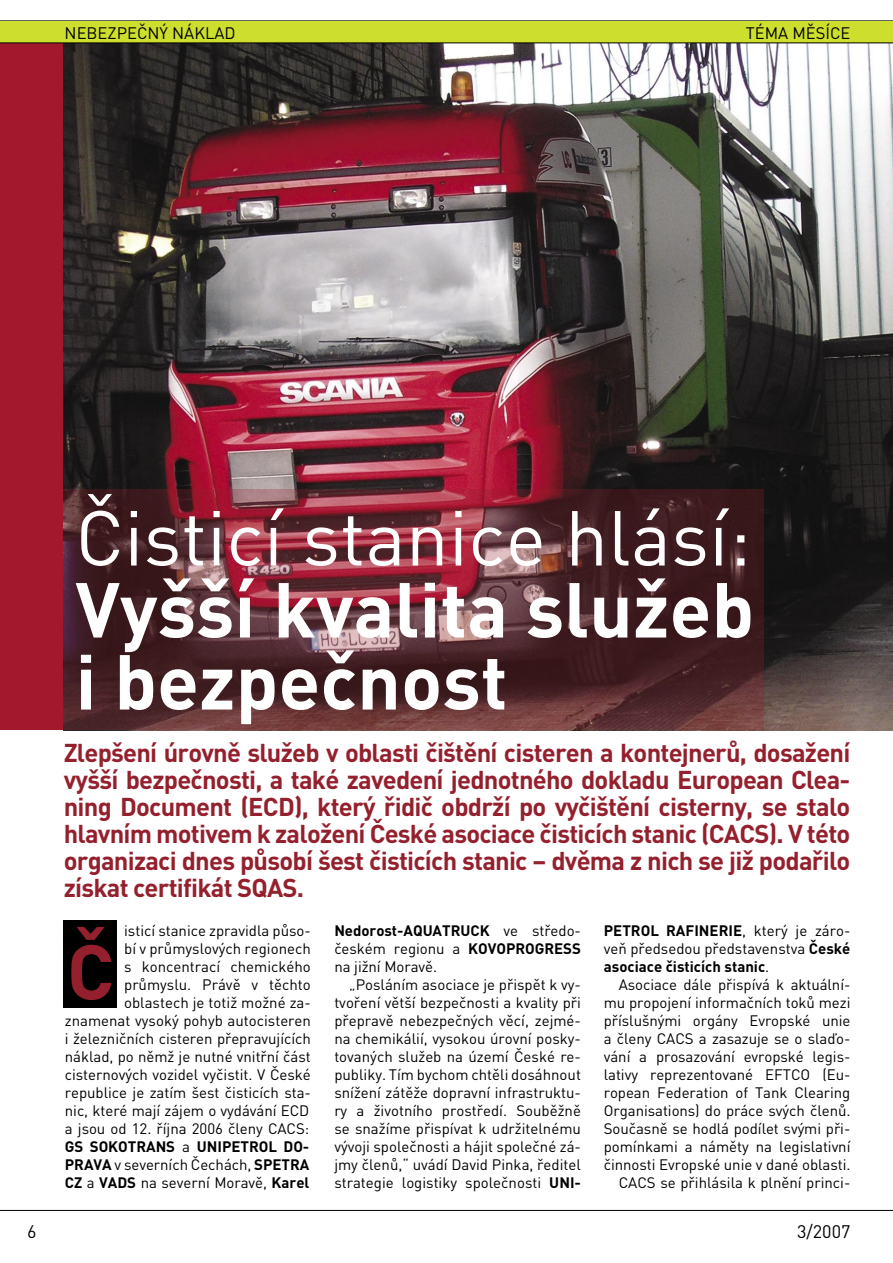
<style>
.page{position:relative;width:893px;height:1263px;background:#fff}
.page>*{position:absolute;margin:0;border:0;box-sizing:border-box;transform-origin:0 0}
.t1{font:700 76.5px/72px "DINCE";color:#fff}
.t2{font:76.5px "DINCE";color:#fff}
.t3{font:700 76.5px "DINCE";color:#95202d}
.t4{font:700 25.5px/27px "DINCE";letter-spacing:-.03em;color:#95202d;text-align:justify}
.t5{font:18px "DINCE";color:#000}
.t6{font:16.5px "DINCE";color:#000}
.t7{font:15px/18px "DINCE";letter-spacing:-.005em;color:#000;text-align:justify}
.t8{font:700 15px/18px "DINCE";color:#000;text-align:justify}
.s1{font-weight:700}
.s2{font-weight:400}
</style>
<div class="page">
<hr style="left:0;top:1210px;width:893px;height:1px;background:#000">
<div style="left:0;top:35px;width:893px;height:695px;background:#a2192b"></div>
<img style="left:64px;top:44px;width:829px;height:686px">
<svg style="left:64px;top:489px;width:700px;height:240px;background:#5c2c32"></svg>
<div style="left:0;top:21px;width:893px;height:22px;background:#cdde2d"></div>
<hr style="left:0;top:43px;width:893px;height:1px;background:#000">
<div style="left:63px;top:920px;width:54px;height:87px;background:#000"></div>
<p class="t6" style="left:65px;top:22px;width:173px">NEBEZPEČNÝ NÁKLAD</p>
<p class="t6" style="left:746px;top:22px;width:106px">TÉMA MĚSÍCE</p>
<p class="t2" style="left:75px;top:490px;width:677px">Čisticí stanice hlásí:</p>
<p class="t1" style="left:75px;top:570px;width:680px">Vyšší kvalita služeb i bezpečnost</p>
<p class="t4" style="left:64px;top:738px;width:788px">Zlepšení úrovně služeb v oblasti čištění cisteren a kontejnerů, dosažení vyšší bezpečnosti, a také zavedení jednotného dokladu European Clea&shy;ning Document (ECD), který řidič obdrží po vyčištění cisterny, se stalo hlavním motivem k založení České asociace čisticích stanic (CACS). V této organizaci dnes působí šest čisticích stanic – dvěma z nich se již podařilo získat certifikát SQAS.</p>
<p class="t7" style="left:65px;top:921px;width:248px;text-align:right">isticí stanice zpravidla půso-<br>bí v průmyslových regionech<br>s koncentrací chemického průmyslu. Právě v těchto oblastech je totiž možné za&shy;znamenat vysoký pohyb autocisteren i železničních cisteren přepravujících náklad, po němž je nutné vnitřní část cisternových vozidel vyčistit. V České republice je zatím šest čisticích sta&shy;nic, které mají zájem o vydávání ECD a jsou od 12. října 2006 členy CACS:<br><span class="s1">GS SOKOTRANS</span> a <span class="s1">UNIPETROL DO-PRAVA</span> v severních Čechách, <span class="s1">SPETRA CZ</span> a <span class="s1">VADS</span> na severní Moravě, <span class="s1">Karel</span></p>
<p class="t7" style="left:334px;top:921px;width:248px"><span class="s1">Nedorost-AQUATRUCK</span> ve středo&shy;českém regionu a <span class="s1">KOVOPROGRESS </span>na jižní Moravě.</p>
<p class="t3" style="left:67px;top:921px;width:49px">Č</p>
<p class="t7" style="left:334px;top:975px;width:248px;text-indent:15px">„Posláním asociace je přispět k vy&shy;tvoření větší bezpečnosti a kvality při přepravě nebezpečných věcí, zejmé&shy;na chemikálií, vysokou úrovní posky&shy;tovaných služeb na území České re&shy;publiky. Tím bychom chtěli dosáhnout snížení zátěže dopravní infrastruktu&shy;ry a životního prostředí. Souběžně se snažíme přispívat k udržitelnému vývoji společnosti a hájit společné zá&shy;jmy členů,“ uvádí David Pinka, ředitel strategie logistiky společnosti <span class="s1">UNI-</span></p>
<p class="t8" style="left:604px;top:921px;width:248px">PETROL RAFINERIE<span class="s2">, který je záro&shy;veň předsedou představenstva</span> České asociace čisticích stanic<span class="s2">.</span></p>
<p class="t7" style="left:604px;top:975px;width:248px;text-indent:15px">Asociace dále přispívá k aktuální&shy;mu propojení informačních toků mezi příslušnými orgány Evropské unie a členy CACS a zasazuje se o slaďo&shy;vání a prosazování evropské legis&shy;lativy reprezentované EFTCO (Eu&shy;ropean Federation of Tank Clearing Organisations) do práce svých členů.<br>Současně se hodlá podílet svými při&shy;pomínkami a náměty na legislativní činnosti Evropské unie v dané oblasti.</p>
<p class="t7" style="left:619px;top:1173px;width:233px">CACS se přihlásila k plnění princi-</p>
<p class="t5" style="left:27px;top:1220px;width:11px">6</p>
<p class="t5" style="left:797px;top:1220px;width:55px">3/2007</p>
</div>
